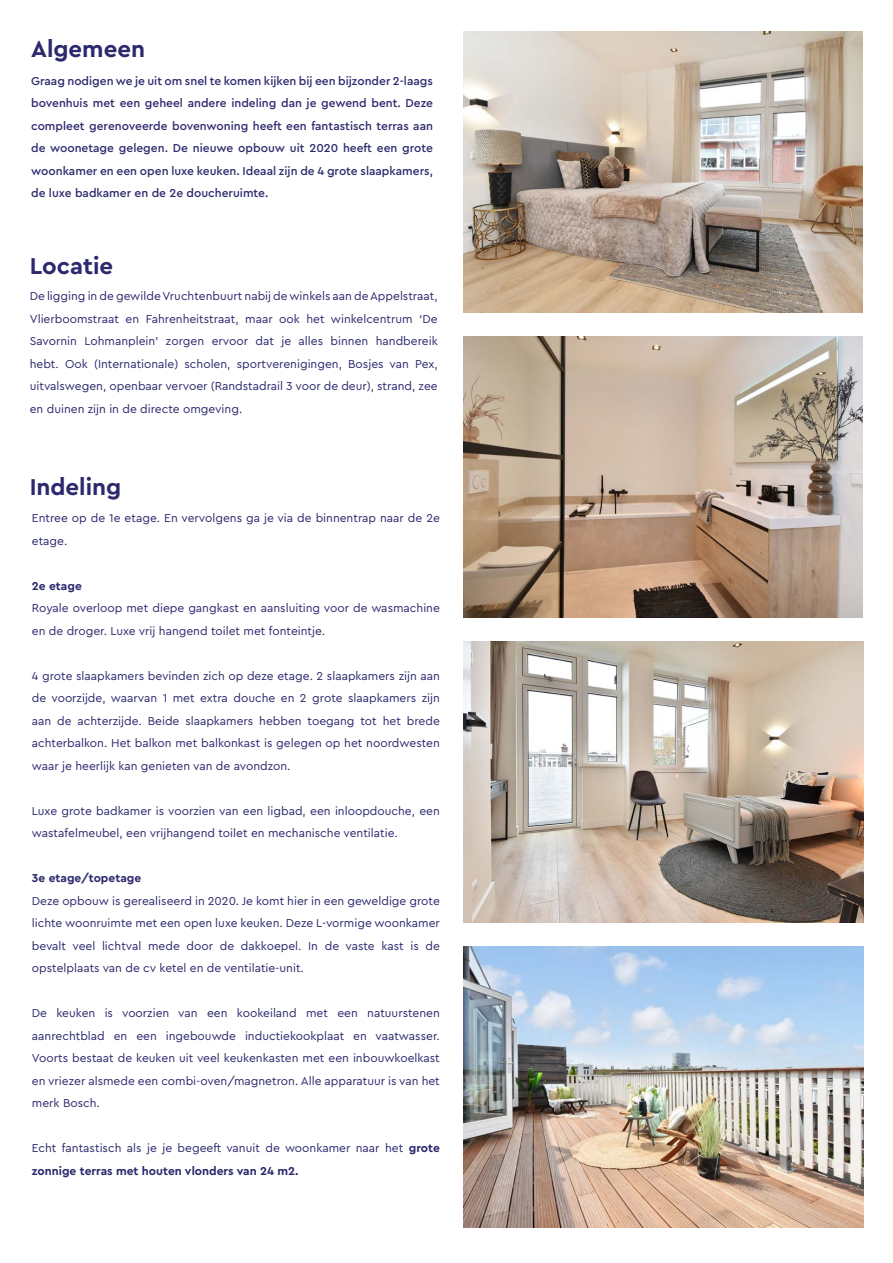
<style>
.page{position:relative;width:893px;height:1263px;background:#fff}
.page>*{position:absolute;margin:0;border:0;box-sizing:border-box;transform-origin:0 0}
.t1{font:700 24px "Cera Pro";color:#2c296d}
.t2{font:12px/22.5px "Cera Pro";color:#2c296d}
.t3{font:500 12px/22.5px "Cera Pro";color:#2c296d;text-align:justify}
.t4{font:700 12px "Cera Pro";color:#2c296d}
.s1{font-weight:700}
</style>
<div class="page">
<img style="left:463px;top:32px;width:400px;height:281px">
<img style="left:463px;top:337px;width:400px;height:281px">
<img style="left:463px;top:642px;width:400px;height:281px">
<img style="left:463px;top:947px;width:400px;height:281px">
<p class="t1" style="left:31px;top:33px;width:115px">Algemeen</p>
<p class="t3" style="left:31px;top:69px;width:403px">Graag nodigen we je uit om snel te komen kijken bij een bijzonder 2-laags bovenhuis met een geheel andere indeling dan je gewend bent. Deze compleet gerenoveerde bovenwoning heeft een fantastisch terras aan de woonetage gelegen. De nieuwe opbouw uit 2020 heeft een grote woonkamer en een open luxe keuken. Ideaal zijn de 4 grote slaapkamers, de luxe badkamer en de 2e doucheruimte.</p>
<p class="t1" style="left:30px;top:249px;width:85px">Locatie</p>
<p class="t2" style="left:30px;top:284px;width:410px;text-align:justify">De ligging in de gewilde Vruchtenbuurt nabij de winkels aan de Appelstraat, Vlierboomstraat en Fahrenheitstraat, maar ook het winkelcentrum ‘De Savornin Lohmanplein’ zorgen ervoor dat je alles binnen handbereik hebt. Ook (Internationale) scholen, sportverenigingen, Bosjes van Pex, uitvalswegen, openbaar vervoer (Randstadrail 3 voor de deur), strand, zee en duinen zijn in de directe omgeving.</p>
<p class="t1" style="left:30px;top:471px;width:93px">Indeling</p>
<p class="t2" style="left:32px;top:506px;width:410px">Entree op de 1e etage. En vervolgens ga je via de binnentrap naar de 2e etage.</p>
<p class="t4" style="left:32px;top:578px;width:51px">2e etage</p>
<p class="t2" style="left:32px;top:596px;width:410px">Royale overloop met diepe gangkast en aansluiting voor de wasmachine en de droger. Luxe vrij hangend toilet met fonteintje.</p>
<p class="t2" style="left:32px;top:664px;width:410px;text-align:justify">4 grote slaapkamers bevinden zich op deze etage. 2 slaapkamers zijn aan de voorzijde, waarvan 1 met extra douche en 2 grote slaapkamers zijn aan de achterzijde. Beide slaapkamers hebben toegang tot het brede achterbalkon. Het balkon met balkonkast is gelegen op het noordwesten waar je heerlijk kan genieten van de avondzon.</p>
<p class="t2" style="left:32px;top:799px;width:409px">Luxe grote badkamer is voorzien van een ligbad, een inloopdouche, een wastafelmeubel, een vrijhangend toilet en mechanische ventilatie.</p>
<p class="t4" style="left:32px;top:870px;width:111px">3e etage/topetage</p>
<p class="t2" style="left:32px;top:889px;width:410px;text-align:justify">Deze opbouw is gerealiseerd in 2020. Je komt hier in een geweldige grote lichte woonruimte met een open luxe keuken. Deze L-vormige woonkamer bevalt veel lichtval mede door de dakkoepel. In de vaste kast is de opstelplaats van de cv ketel en de ventilatie-unit.</p>
<p class="t2" style="left:32px;top:1001px;width:409px;text-align:justify">De keuken is voorzien van een kookeiland met een natuurstenen aanrechtblad en een ingebouwde inductiekookplaat en vaatwasser.<br>Voorts bestaat de keuken uit veel keukenkasten met een inbouwkoelkast en vriezer alsmede een combi-oven/magnetron. Alle apparatuur is van het merk Bosch.</p>
<p class="t2" style="left:32px;top:1136px;width:409px">Echt fantastisch als je je begeeft vanuit de woonkamer naar het <span class="s1">grote zonnige terras met houten vlonders van 24 m2.</span></p>
</div>
